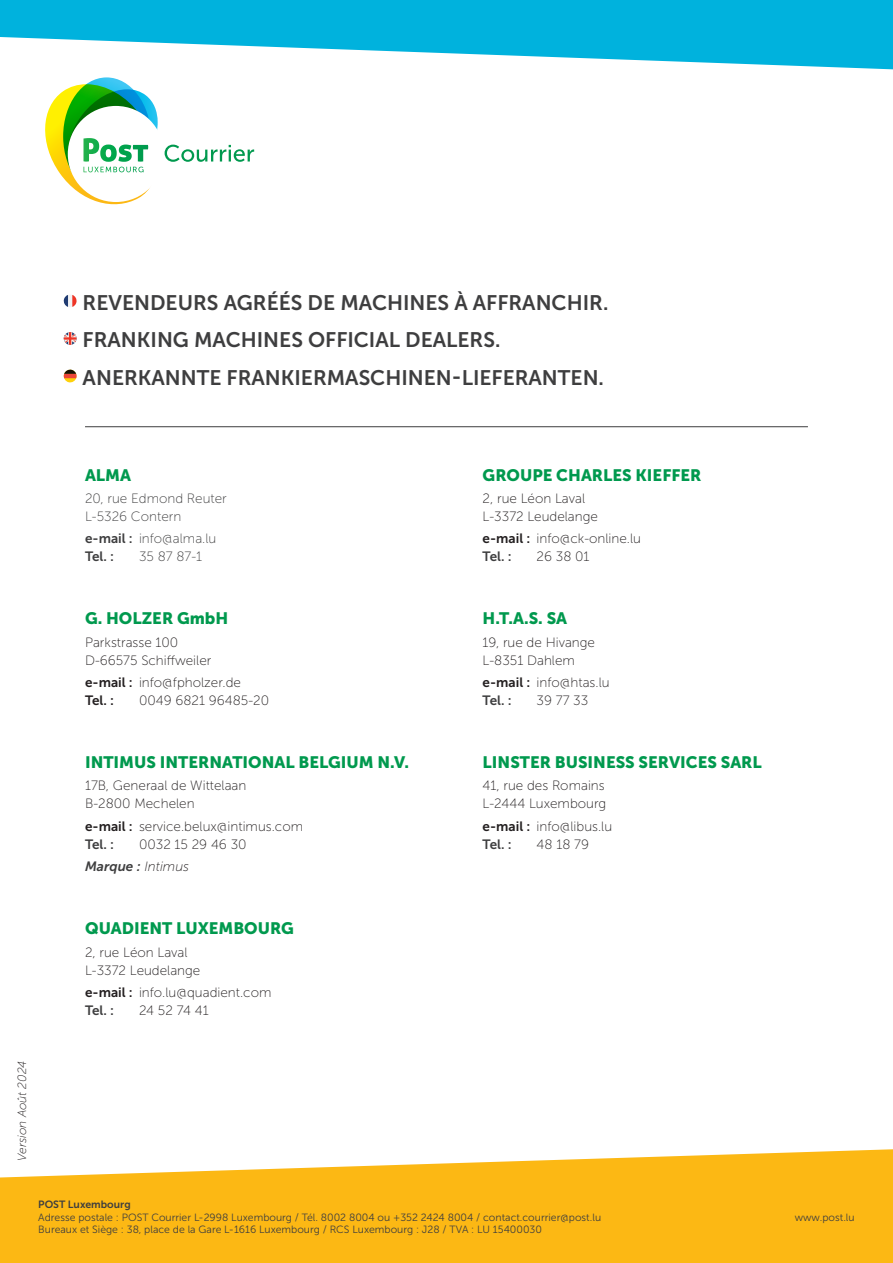
<style>
.page{position:relative;width:893px;height:1263px;background:#fff}
.page>*{position:absolute;margin:0;border:0;box-sizing:border-box;transform-origin:0 0}
.t1{font:21px "Museo Sans 700";color:#3e3e3f}
.t2{font:16.5px "Museo Sans 900";color:#00994e}
.t3{font:13.5px "Museo Sans 100";color:#231f20}
.t4{font:13.5px "Museo Sans 100";color:#3e3e3f}
.t5{font:13.5px "Museo Sans 700";letter-spacing:-.04em;color:#3e3e3f}
.t6{font:italic 13.5px "Museo Sans 700";color:#3e3e3f}
.t7{font:13.5px "Museo Sans 700";color:#231f20}
.t8{font:italic 12px "Museo Sans 100";color:#231f20}
.t9{font:10.5px/12.6px "Museo Sans 300";color:#3e3e3f}
.s1{font-family:"Museo Sans 700"}
.s2{font-family:"Museo Sans 100";color:#231f20}
</style>
<div class="page">
<svg style="left:0;top:1149px;width:893px;height:114px;background:#fcc031"></svg>
<svg style="left:0;top:0;width:893px;height:69px;fill:#00b2dd"></svg>
<svg style="left:63px;top:295px;width:14px;height:12px"></svg>
<svg style="left:63px;top:332px;width:14px;height:13px"></svg>
<svg style="left:63px;top:369px;width:14px;height:14px"></svg>
<svg style="left:45px;top:77px;width:209px;height:128px"></svg>
<hr style="left:85px;top:426px;width:723px;height:1px;background:#3e3e3f">
<p class="t1" style="left:83px;top:291px;width:527px">REVENDEURS AGRÉÉS DE MACHINES À AFFRANCHIR.</p>
<p class="t1" style="left:83px;top:328px;width:419px">FRANKING MACHINES OFFICIAL DEALERS.</p>
<p class="t1" style="left:83px;top:366px;width:523px">ANERKANNTE FRANKIERMASCHINEN-LIEFERANTEN.</p>
<p class="t2" style="left:85px;top:465px;width:48px">ALMA</p>
<p class="t4" style="left:85px;top:491px;width:143px">20, rue Edmond Reuter</p>
<p class="t4" style="left:85px;top:509px;width:98px">L-5326 Contern</p>
<p class="t4" style="left:85px;top:531px;width:133px"><span class="s1">e-mail :</span> info@alma.lu</p>
<p class="t5" style="left:85px;top:549px;width:31px">Tel. :</p>
<p class="t4" style="left:139px;top:549px;width:65px">35 87 87-1</p>
<p class="t2" style="left:85px;top:609px;width:145px">G. HOLZER GmbH</p>
<p class="t3" style="left:85px;top:635px;width:95px">Parkstrasse 100</p>
<p class="t3" style="left:85px;top:653px;width:128px">D-66575 Schiffweiler</p>
<p class="t3" style="left:85px;top:675px;width:157px"><span class="s1">e-mail :</span> info@fpholzer.de</p>
<p class="t7" style="left:85px;top:693px;width:31px">Tel. :</p>
<p class="t3" style="left:139px;top:693px;width:132px">0049 6821 96485-20</p>
<p class="t2" style="left:483px;top:465px;width:220px">GROUPE CHARLES KIEFFER</p>
<p class="t3" style="left:483px;top:491px;width:104px">2, rue Léon Laval</p>
<p class="t3" style="left:483px;top:509px;width:117px">L-3372 Leudelange</p>
<p class="t3" style="left:483px;top:531px;width:160px"><span class="s1">e-mail :</span> info@ck-online.lu</p>
<p class="t5" style="left:483px;top:549px;width:31px">Tel. :</p>
<p class="t3" style="left:537px;top:549px;width:54px">26 38 01</p>
<p class="t2" style="left:483px;top:609px;width:86px">H.T.A.S. SA</p>
<p class="t3" style="left:483px;top:635px;width:114px">19, rue de Hivange</p>
<p class="t3" style="left:483px;top:653px;width:94px">L-8351 Dahlem</p>
<p class="t3" style="left:483px;top:675px;width:128px"><span class="s1">e-mail :</span> info@htas.lu</p>
<p class="t5" style="left:483px;top:693px;width:31px">Tel. :</p>
<p class="t3" style="left:537px;top:693px;width:53px">39 77 33</p>
<p class="t2" style="left:85px;top:753px;width:326px">INTIMUS INTERNATIONAL BELGIUM N.V.</p>
<p class="t3" style="left:85px;top:779px;width:163px">17B, Generaal de Wittelaan</p>
<p class="t3" style="left:85px;top:797px;width:111px">B-2800 Mechelen</p>
<p class="t3" style="left:85px;top:819px;width:220px"><span class="s1">e-mail :</span> service.belux@intimus.com</p>
<p class="t5" style="left:85px;top:836px;width:31px">Tel. :</p>
<p class="t3" style="left:139px;top:837px;width:109px">0032 15 29 46 30</p>
<p class="t6" style="left:85px;top:859px;width:106px">Marque : <span class="s2">Intimus</span></p>
<p class="t2" style="left:483px;top:753px;width:281px">LINSTER BUSINESS SERVICES SARL</p>
<p class="t3" style="left:483px;top:779px;width:124px">41, rue des Romains</p>
<p class="t3" style="left:483px;top:797px;width:125px">L-2444 Luxembourg</p>
<p class="t3" style="left:483px;top:819px;width:131px"><span class="s1">e-mail :</span> info@libus.lu</p>
<p class="t5" style="left:483px;top:836px;width:31px">Tel. :</p>
<p class="t3" style="left:537px;top:837px;width:54px">48 18 79</p>
<p class="t2" style="left:85px;top:919px;width:210px">QUADIENT LUXEMBOURG</p>
<p class="t3" style="left:85px;top:945px;width:104px">2, rue Léon Laval</p>
<p class="t3" style="left:85px;top:963px;width:117px">L-3372 Leudelange</p>
<p class="t3" style="left:85px;top:985px;width:188px"><span class="s1">e-mail :</span> info.lu@quadient.com</p>
<p class="t5" style="left:85px;top:1002px;width:31px">Tel. :</p>
<p class="t3" style="left:139px;top:1003px;width:71px">24 52 74 41</p>
<p class="t8" style="left:16px;top:1161px;width:102px;rotate:-90deg">Version Août 2024</p>
<p class="t9" style="left:38px;top:1198px;width:564px"><span class="s1">POST Luxembourg<br></span>Adresse postale : POST Courrier L-2998 Luxembourg / Tél. 8002 8004 ou +352 2424 8004 / contact.courrier@post.lu</p>
<p class="t9" style="left:38px;top:1223px;width:505px">Bureaux et Siège : 38, place de la Gare L-1616 Luxembourg / RCS Luxembourg : J28 / TVA : LU 15400030</p>
<p class="t9" style="left:795px;top:1211px;width:61px">www.post.lu</p>
</div>
